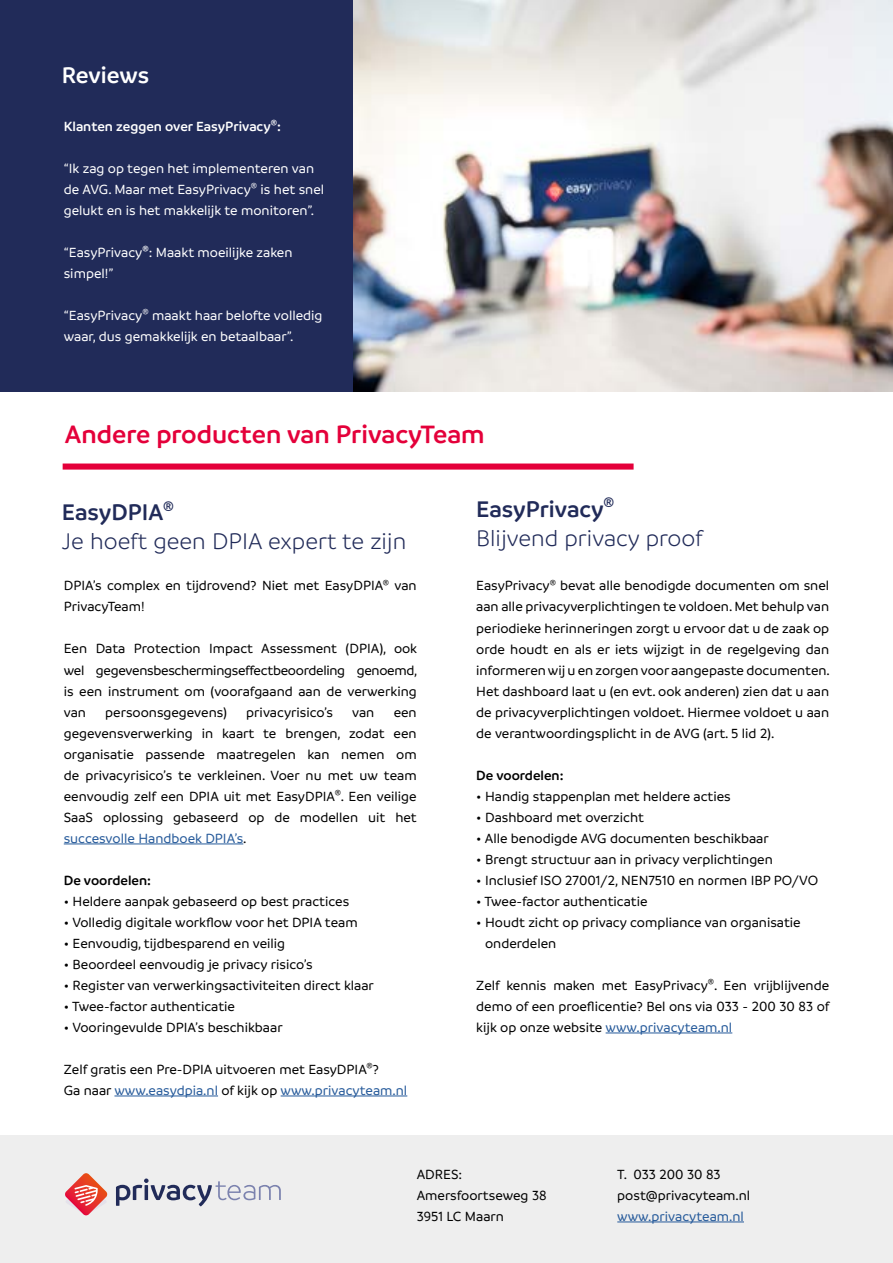
<style>
.page{position:relative;width:893px;height:1263px;background:#fff}
.page>*{position:absolute;margin:0;border:0;box-sizing:border-box;transform-origin:0 0}
.t1{font:600 27px "Branding";color:#e4003a}
.t2{font:300 24.3px/29.1px "Branding";color:#212b59}
.t3{font:600 24.3px "Branding";letter-spacing:-.005em;color:#fff}
.t4{font:500 14.25px/21px "Branding";color:#000}
.t5{font:500 14.25px/21px "Branding";color:#fff}
.t6{font:600 14.25px "Branding";color:#fff}
.t7{font:600 14.25px "Branding";color:#000}
.t8{font:500 14.25px "Branding";color:#275b9b}
.s1{font-weight:600}
.s2{color:#275b9b}
</style>
<div class="page">
<img style="left:353px;top:0;width:540px;height:391px">
<div style="left:0;top:0;width:353px;height:391px;background:#212b59"></div>
<div style="left:0;top:1135px;width:893px;height:128px;background:#eee"></div>
<hr style="left:617px;top:1221px;width:127px;height:1px;background:#275b9b">
<svg style="left:116px;top:1178px;width:165px;height:28px"></svg>
<svg style="left:65px;top:1173px;width:43px;height:43px"></svg>
<hr style="left:64px;top:843px;width:179px;height:1px;background:#275b9b">
<hr style="left:114px;top:1095px;width:104px;height:1px;background:#275b9b">
<hr style="left:281px;top:1095px;width:126px;height:1px;background:#275b9b">
<hr style="left:606px;top:1032px;width:126px;height:1px;background:#275b9b">
<div style="left:63px;top:463px;width:571px;height:7px;background:#e4003a"></div>
<h2 class="t3" style="left:62px;top:62px;width:89px">Reviews</h2>
<p class="t6" style="left:64px;top:119px;width:219px">Klanten zeggen over EasyPrivacy<sup>®</sup>:</p>
<p class="t5" style="left:64px;top:158px;width:262px">“Ik zag op tegen het implementeren van de AVG. Maar met EasyPrivacy<sup>®</sup> is het snel gelukt en is het makkelijk te monitoren”.</p>
<p class="t5" style="left:64px;top:242px;width:230px">“EasyPrivacy<sup>®</sup>: Maakt moeilijke zaken simpel!”</p>
<p class="t5" style="left:64px;top:305px;width:260px">“EasyPrivacy<sup>®</sup> maakt haar belofte volledig waar, dus gemakkelijk en betaalbaar”.</p>
<h1 class="t1" style="left:65px;top:420px;width:421px">Andere producten van PrivacyTeam</h1>
<h2 class="t2" style="left:62px;top:497px;width:346px"><span class="s1">EasyDPIA</span><sup>®<br></sup>Je hoeft geen DPIA expert te zijn</h2>
<p class="t4" style="left:64px;top:575px;width:354px">DPIA’s complex en tijdrovend? Niet met EasyDPIA<sup>®</sup> van<br>PrivacyTeam!</p>
<p class="t4" style="left:64px;top:638px;width:355px;text-align:justify">Een Data Protection Impact Assessment (DPIA), ook wel gegevensbeschermingseffectbeoordeling genoemd, is een instrument om (voorafgaand aan de verwerking van</p>
<p class="t4" style="left:105px;top:701px;width:123px">persoonsgegevens)</p>
<p class="t4" style="left:246px;top:701px;width:88px">privacyrisico’s</p>
<p class="t4" style="left:352px;top:701px;width:24px">van</p>
<p class="t4" style="left:64px;top:701px;width:354px;text-align:justify;text-indent:330px">een gegevensverwerking in kaart te brengen, zodat een organisatie passende maatregelen kan nemen om de privacyrisico’s te verkleinen. Voer nu met uw team eenvoudig zelf een DPIA uit met EasyDPIA<sup>®</sup>. Een veilige SaaS oplossing gebaseerd op de modellen uit het <span class="s2">succesvolle Handboek DPIA’s</span>.</p>
<p class="t7" style="left:64px;top:872px;width:89px">De voordelen:</p>
<p class="t4" style="left:64px;top:890px;width:287px">• Heldere aanpak gebaseerd op best practices</p>
<p class="t4" style="left:64px;top:911px;width:295px">• Volledig digitale workflow voor het DPIA team</p>
<p class="t4" style="left:64px;top:932px;width:223px">• Eenvoudig, tijdbesparend en veilig</p>
<p class="t4" style="left:64px;top:953px;width:250px">• Beoordeel eenvoudig je privacy risico’s</p>
<p class="t4" style="left:64px;top:974px;width:312px">• Register van verwerkingsactiviteiten direct klaar</p>
<p class="t4" style="left:64px;top:995px;width:173px">• Twee-factor authenticatie</p>
<p class="t4" style="left:64px;top:1016px;width:220px">• Vooringevulde DPIA’s beschikbaar</p>
<p class="t4" style="left:64px;top:1058px;width:345px">Zelf gratis een Pre-DPIA uitvoeren met EasyDPIA<sup>®</sup>?<br>Ga naar <span class="s2">www.easydpia.nl</span> of kijk op <span class="s2">www.privacyteam.nl</span></p>
<h2 class="t2" style="left:476px;top:494px;width:228px"><span class="s1">EasyPrivacy</span><sup>®<br></sup>Blijvend privacy proof</h2>
<p class="t4" style="left:476px;top:575px;width:355px;text-align:justify">EasyPrivacy<sup>®</sup> bevat alle benodigde documenten om snel aan alle privacyverplichtingen te voldoen. Met behulp van periodieke herinneringen zorgt u ervoor dat u de zaak op orde houdt en als er iets wijzigt in de regelgeving dan informeren wij u en zorgen voor aangepaste documenten.<br>Het dashboard laat u (en evt. ook anderen) zien dat u aan de privacyverplichtingen voldoet. Hiermee voldoet u aan de verantwoordingsplicht in de AVG (art. 5 lid 2).</p>
<p class="t7" style="left:476px;top:767px;width:89px">De voordelen:</p>
<p class="t4" style="left:476px;top:785px;width:256px">• Handig stappenplan met heldere acties</p>
<p class="t4" style="left:476px;top:806px;width:169px">• Dashboard met overzicht</p>
<p class="t4" style="left:476px;top:827px;width:294px">• Alle benodigde AVG documenten beschikbaar</p>
<p class="t4" style="left:476px;top:848px;width:298px">• Brengt structuur aan in privacy verplichtingen</p>
<p class="t4" style="left:476px;top:869px;width:343px">• Inclusief ISO 27001/2, NEN7510 en normen IBP PO/VO</p>
<p class="t4" style="left:476px;top:890px;width:173px">• Twee-factor authenticatie</p>
<p class="t4" style="left:485px;top:911px;width:317px;text-indent:-9px">• Houdt zicht op privacy compliance van organisatie onderdelen</p>
<p class="t4" style="left:476px;top:974px;width:355px;text-align:justify">Zelf kennis maken met EasyPrivacy<sup>®</sup>. Een vrijblijvende demo of een proeflicentie? Bel ons via 033 - 200 30 83 of kijk op onze website <span class="s2">www.privacyteam.nl</span></p>
<p class="t4" style="left:417px;top:1163px;width:131px">ADRES:<br>Amersfoortseweg 38<br>3951 LC Maarn</p>
<p class="t4" style="left:617px;top:1163px;width:135px">T. 033 200 30 83 post@privacyteam.nl</p>
<p class="t8" style="left:617px;top:1208px;width:128px">www.privacyteam.nl</p>
</div>
